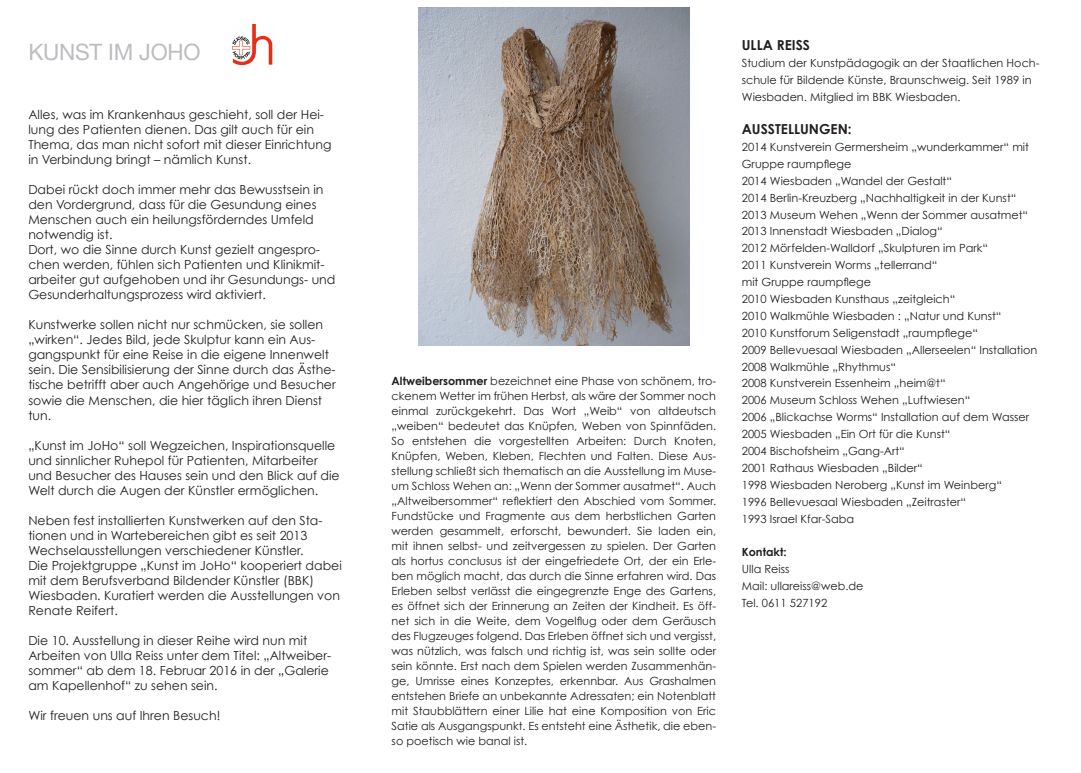
<style>
.page{position:relative;width:1081px;height:773px;background:#fff}
.page>*{position:absolute;margin:0;border:0;box-sizing:border-box;transform-origin:0 0}
.t1{font:22.5px "Helvetica Neue";letter-spacing:-.01em;color:#bcbdc0}
.t2{font:700 13.75px "Century Gothic";color:#231f20}
.t3{font:12.5px/15px "Century Gothic";color:#231f20}
.t4{font:11.25px/15px "Century Gothic";color:#231f20}
.t5{font:700 11.25px "Century Gothic";color:#231f20}
.s1{font-weight:700}
</style>
<div class="page">
<img style="left:232px;top:24px;width:41px;height:41px">
<img style="left:419px;top:7px;width:270px;height:338px">
<p class="t1" style="left:28px;top:36px;width:174px">KUNST IM JOHO</p>
<p class="t3" style="left:28px;top:107px;width:305px">Alles, was im Krankenhaus geschieht, soll der Hei&shy;lung des Patienten dienen. Das gilt auch für ein Thema, das man nicht sofort mit dieser Einrichtung in Verbindung bringt – nämlich Kunst.</p>
<p class="t3" style="left:28px;top:182px;width:297px">Dabei rückt doch immer mehr das Bewusstsein in den Vordergrund, dass für die Gesundung eines Menschen auch ein heilungsförderndes Umfeld notwendig ist.</p>
<p class="t3" style="left:28px;top:242px;width:309px">Dort, wo die Sinne durch Kunst gezielt angespro&shy;chen werden, fühlen sich Patienten und Klinikmit&shy;arbeiter gut aufgehoben und ihr Gesundungs- und Gesunderhaltungsprozess wird aktiviert.</p>
<p class="t3" style="left:28px;top:317px;width:309px">Kunstwerke sollen nicht nur schmücken, sie sollen „wirken“. Jedes Bild, jede Skulptur kann ein Aus&shy;gangspunkt für eine Reise in die eigene Innenwelt sein. Die Sensibilisierung der Sinne durch das Ästhe&shy;tische betrifft aber auch Angehörige und Besucher sowie die Menschen, die hier täglich ihren Dienst tun.</p>
<p class="t3" style="left:28px;top:437px;width:313px">„Kunst im JoHo“ soll Wegzeichen, Inspirationsquelle und sinnlicher Ruhepol für Patienten, Mitarbeiter und Besucher des Hauses sein und den Blick auf die Welt durch die Augen der Künstler ermöglichen.</p>
<p class="t3" style="left:28px;top:512px;width:296px">Neben fest installierten Kunstwerken auf den Sta&shy;tionen und in Wartebereichen gibt es seit 2013<br>Wechselausstellungen verschiedener Künstler.</p>
<p class="t3" style="left:28px;top:557px;width:315px">Die Projektgruppe „Kunst im JoHo“ kooperiert dabei mit dem Berufsverband Bildender Künstler (BBK)<br>Wiesbaden. Kuratiert werden die Ausstellungen von Renate Reifert.</p>
<p class="t3" style="left:28px;top:632px;width:304px">Die 10. Ausstellung in dieser Reihe wird nun mit Arbeiten von Ulla Reiss unter dem Titel: „Altweiber&shy;sommer“ ab dem 18. Februar 2016 in der „Galerie am Kapellenhof“ zu sehen sein.</p>
<p class="t3" style="left:28px;top:707px;width:193px">Wir freuen uns auf Ihren Besuch!</p>
<p class="t4" style="left:392px;top:373px;width:326px;text-align:justify"><span class="s1">Altweibersommer</span> bezeichnet eine Phase von schönem, tro&shy;ckenem Wetter im frühen Herbst, als wäre der Sommer noch einmal zurückgekehrt. Das Wort „Weib“ von altdeutsch „weiben“ bedeutet das Knüpfen, Weben von Spinnfäden.<br>So entstehen die vorgestellten Arbeiten: Durch Knoten, Knüpfen, Weben, Kleben, Flechten und Falten. Diese Aus&shy;stellung schließt sich thematisch an die Ausstellung im Muse&shy;um Schloss Wehen an: „Wenn der Sommer ausatmet“. Auch „Altweibersommer“ reflektiert den Abschied vom Sommer.<br>Fundstücke und Fragmente aus dem herbstlichen Garten werden gesammelt, erforscht, bewundert. Sie laden ein, mit ihnen selbst- und zeitvergessen zu spielen. Der Garten als hortus conclusus ist der eingefriedete Ort, der ein Erle&shy;ben möglich macht, das durch die Sinne erfahren wird. Das Erleben selbst verlässt die eingegrenzte Enge des Gartens, es öffnet sich der Erinnerung an Zeiten der Kindheit. Es öff&shy;net sich in die Weite, dem Vogelflug oder dem Geräusch des Flugzeuges folgend. Das Erleben öffnet sich und vergisst, was nützlich, was falsch und richtig ist, was sein sollte oder sein könnte. Erst nach dem Spielen werden Zusammenhän&shy;ge, Umrisse eines Konzeptes, erkennbar. Aus Grashalmen entstehen Briefe an unbekannte Adressaten; ein Notenblatt mit Staubblättern einer Lilie hat eine Komposition von Eric Satie als Ausgangspunkt. Es entsteht eine Ästhetik, die eben&shy;so poetisch wie banal ist.</p>
<p class="t2" style="left:742px;top:36px;width:70px">ULLA REISS</p>
<p class="t4" style="left:742px;top:54px;width:299px;line-height:16.9px">Studium der Kunstpädagogik an der Staatlichen Hoch&shy;schule für Bildende Künste, Braunschweig. Seit 1989 in<br>Wiesbaden. Mitglied im BBK Wiesbaden.</p>
<p class="t2" style="left:742px;top:120px;width:111px">AUSSTELLUNGEN:</p>
<p class="t4" style="left:742px;top:138px;width:289px;line-height:16.9px">2014 Kunstverein Germersheim „wunderkammer“ mit<br>Gruppe raumpflege</p>
<p class="t4" style="left:742px;top:173px;width:212px">2014 Wiesbaden „Wandel der Gestalt“</p>
<p class="t4" style="left:742px;top:190px;width:276px">2014 Berlin-Kreuzberg „Nachhaltigkeit in der Kunst“</p>
<p class="t4" style="left:742px;top:207px;width:288px">2013 Museum Wehen „Wenn der Sommer ausatmet“</p>
<p class="t4" style="left:742px;top:224px;width:202px">2013 Innenstadt Wiesbaden „Dialog“</p>
<p class="t4" style="left:742px;top:240px;width:248px">2012 Mörfelden-Walldorf „Skulpturen im Park“</p>
<p class="t4" style="left:742px;top:257px;width:197px">2011 Kunstverein Worms „tellerrand“</p>
<p class="t4" style="left:742px;top:274px;width:131px">mit Gruppe raumpflege</p>
<p class="t4" style="left:742px;top:291px;width:215px">2010 Wiesbaden Kunsthaus „zeitgleich“</p>
<p class="t4" style="left:742px;top:308px;width:261px">2010 Walkmühle Wiesbaden : „Natur und Kunst“</p>
<p class="t4" style="left:742px;top:325px;width:238px">2010 Kunstforum Seligenstadt „raumpflege“</p>
<p class="t4" style="left:742px;top:342px;width:297px">2009 Bellevuesaal Wiesbaden „Allerseelen“ Installation</p>
<p class="t4" style="left:742px;top:359px;width:156px">2008 Walkmühle „Rhythmus“</p>
<p class="t4" style="left:742px;top:375px;width:205px">2008 Kunstverein Essenheim „heim@t“</p>
<p class="t4" style="left:742px;top:392px;width:230px">2006 Museum Schloss Wehen „Luftwiesen“</p>
<p class="t4" style="left:742px;top:409px;width:289px">2006 „Blickachse Worms“ Installation auf dem Wasser</p>
<p class="t4" style="left:742px;top:426px;width:210px">2005 Wiesbaden „Ein Ort für die Kunst“</p>
<p class="t4" style="left:742px;top:443px;width:165px">2004 Bischofsheim „Gang-Art“</p>
<p class="t4" style="left:742px;top:460px;width:183px">2001 Rathaus Wiesbaden „Bilder“</p>
<p class="t4" style="left:742px;top:477px;width:262px">1998 Wiesbaden Neroberg „Kunst im Weinberg“</p>
<p class="t4" style="left:742px;top:494px;width:226px">1996 Bellevuesaal Wiesbaden „Zeitraster“</p>
<p class="t4" style="left:742px;top:510px;width:114px">1993 Israel Kfar-Saba</p>
<p class="t5" style="left:742px;top:545px;width:46px">Kontakt:</p>
<p class="t4" style="left:742px;top:561px;width:49px">Ulla Reiss</p>
<p class="t4" style="left:742px;top:578px;width:123px">Mail: ullareiss@web.de</p>
<p class="t4" style="left:742px;top:595px;width:87px">Tel. 0611 527192</p>
</div>
